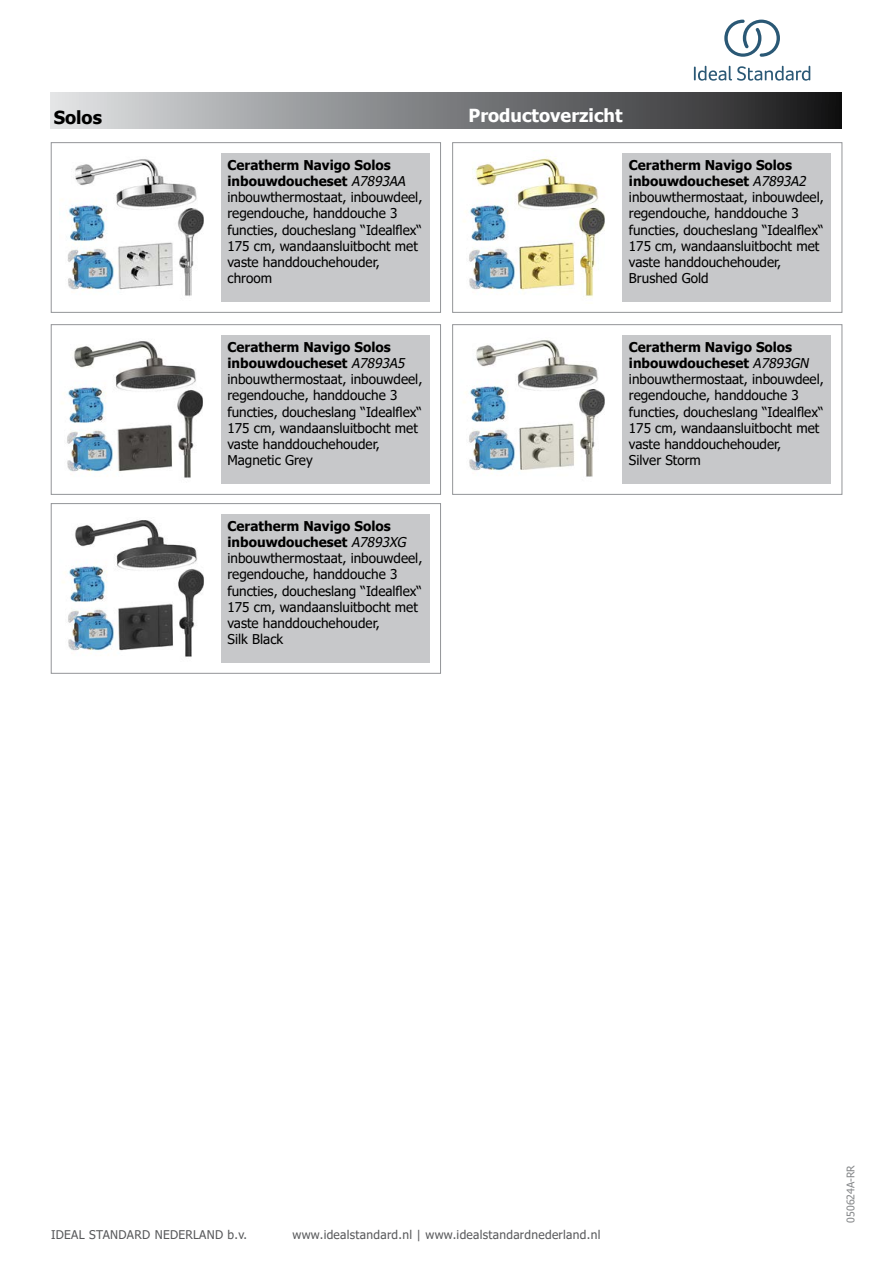
<style>
.page{position:relative;width:893px;height:1263px;background:#fff}
.page>*{position:absolute;margin:0;border:0;box-sizing:border-box;transform-origin:0 0}
.t1{font:700 18px "Tahoma";color:#fff}
.t2{font:700 18px "Tahoma";color:#000}
.t3{font:13.5px/16.2px "Tahoma";color:#000}
.t4{font:12px "Tahoma";letter-spacing:.025em;color:#58595b}
.t5{font:10.5px "Tahoma";color:#86888a}
.s1{font-weight:700}
.s2{font-style:italic}
</style>
<div class="page">
<div style="left:51px;top:92px;width:791px;height:37px;background:linear-gradient(to right,#dee1e3,#1a1a1b)"></div>
<div style="left:51px;top:142px;width:390px;height:171px;border:1px solid #939598"></div>
<div style="left:51px;top:324px;width:390px;height:171px;border:1px solid #939598"></div>
<img style="left:61px;top:341px;width:142px;height:137px">
<div style="left:221px;top:335px;width:209px;height:149px;background:#c7c8ca"></div>
<img style="left:67px;top:159px;width:137px;height:138px">
<div style="left:221px;top:153px;width:209px;height:149px;background:#c7c8ca"></div>
<div style="left:452px;top:324px;width:390px;height:171px;border:1px solid #939598"></div>
<img style="left:463px;top:340px;width:142px;height:137px">
<div style="left:622px;top:335px;width:209px;height:149px;background:#c7c8ca"></div>
<div style="left:452px;top:142px;width:390px;height:171px;border:1px solid #939598"></div>
<img style="left:463px;top:158px;width:142px;height:140px">
<div style="left:622px;top:153px;width:209px;height:149px;background:#c7c8ca"></div>
<div style="left:51px;top:503px;width:390px;height:170px;border:1px solid #939598"></div>
<img style="left:62px;top:520px;width:142px;height:137px">
<div style="left:221px;top:514px;width:209px;height:149px;background:#c7c8ca"></div>
<svg style="left:694px;top:66px;width:116px;height:15px"></svg>
<svg style="left:724px;top:20px;width:56px;height:37px"></svg>
<h1 class="t2" style="left:54px;top:105px;width:50px">Solos</h1>
<p class="t3" style="left:227px;top:158px;width:196px"><span class="s1">Ceratherm Navigo Solos inbouwdoucheset</span> <span class="s2">A7893AA </span>inbouwthermostaat, inbouwdeel, regendouche, handdouche 3 functies, doucheslang “Idealflex“<br>175 cm, wandaansluitbocht met vaste handdouchehouder, chroom</p>
<p class="t3" style="left:227px;top:340px;width:196px"><span class="s1">Ceratherm Navigo Solos inbouwdoucheset</span> <span class="s2">A7893A5 </span>inbouwthermostaat, inbouwdeel, regendouche, handdouche 3 functies, doucheslang “Idealflex“<br>175 cm, wandaansluitbocht met vaste handdouchehouder,<br>Magnetic Grey</p>
<p class="t3" style="left:227px;top:518px;width:196px"><span class="s1">Ceratherm Navigo Solos inbouwdoucheset</span> <span class="s2">A7893XG </span>inbouwthermostaat, inbouwdeel, regendouche, handdouche 3 functies, doucheslang “Idealflex“<br>175 cm, wandaansluitbocht met vaste handdouchehouder,<br>Silk Black</p>
<h1 class="t1" style="left:469px;top:103px;width:155px">Productoverzicht</h1>
<p class="t3" style="left:629px;top:158px;width:196px"><span class="s1">Ceratherm Navigo Solos inbouwdoucheset</span> <span class="s2">A7893A2 </span>inbouwthermostaat, inbouwdeel, regendouche, handdouche 3 functies, doucheslang “Idealflex“<br>175 cm, wandaansluitbocht met vaste handdouchehouder,<br>Brushed Gold</p>
<p class="t3" style="left:629px;top:340px;width:196px"><span class="s1">Ceratherm Navigo Solos inbouwdoucheset</span> <span class="s2">A7893GN </span>inbouwthermostaat, inbouwdeel, regendouche, handdouche 3 functies, doucheslang “Idealflex“<br>175 cm, wandaansluitbocht met vaste handdouchehouder,<br>Silver Storm</p>
<p class="t4" style="left:51px;top:1227px;width:198px">IDEAL STANDARD NEDERLAND b.v.</p>
<p class="t4" style="left:292px;top:1227px;width:309px">www.idealstandard.nl | www.idealstandardnederland.nl</p>
<p class="t5" style="left:844px;top:1222px;width:59px;rotate:-90deg">050624A-RR</p>
</div>
